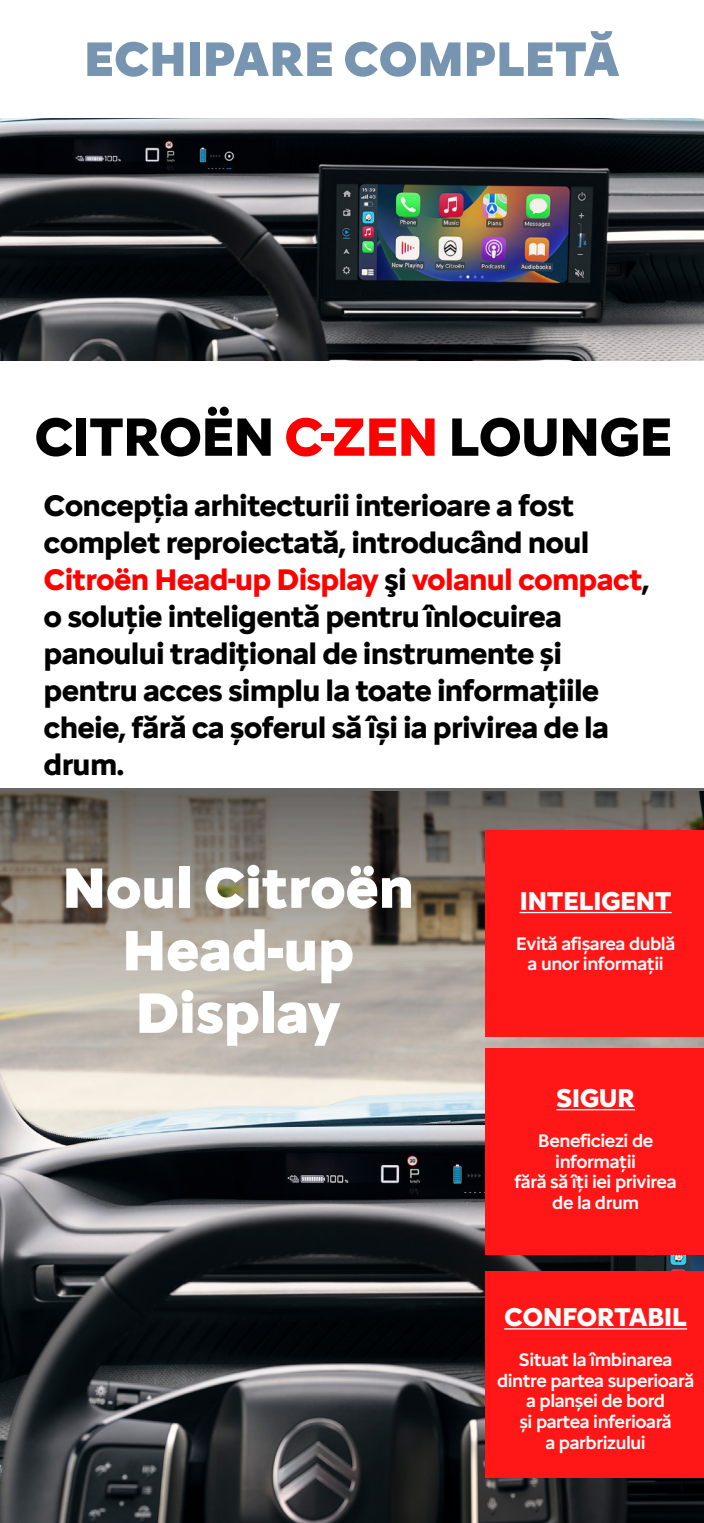
<style>
.page{position:relative;width:704px;height:1523px;background:#fff}
.page>*{position:absolute;margin:0;border:0;box-sizing:border-box;transform-origin:0 0}
.t1{font:900 58.75px/62.5px "Citroen Type";letter-spacing:-.01em;color:#fff;text-align:center}
.t2{font:700 55.62px "Citroen Type";letter-spacing:-.025em;color:#000}
.t3{font:900 50px "Citroen Type";letter-spacing:-.01em;color:#7795b1}
.t4{font:700 30.75px/36.9px "Citroen Type";letter-spacing:-.025em;color:#000}
.t5{font:700 26.62px "Citroen Type";letter-spacing:-.025em;color:#fff}
.t6{font:500 18.75px/20.6px "Citroen Type";letter-spacing:-.025em;color:#fff;text-align:center}
.s1{color:#f00}
</style>
<div class="page">
<img style="left:0;top:1069px;width:703px;height:453px">
<svg style="left:0;top:788px;width:703px;height:281px;background:#968f86"></svg>
<img style="left:0;top:118px;width:703px;height:242px">
<div style="left:485px;top:830px;width:218px;height:206px;background:#ff1616"></div>
<div style="left:485px;top:1048px;width:218px;height:207px;background:#ff1616"></div>
<div style="left:485px;top:1271px;width:218px;height:206px;background:#ff1616"></div>
<hr style="left:519px;top:912px;width:152px;height:1px;background:#fff">
<hr style="left:556px;top:1109px;width:78px;height:1px;background:#fff">
<hr style="left:504px;top:1328px;width:182px;height:1px;background:#fff">
<h3 class="t3" style="left:84px;top:21px;width:537px">ECHIPARE COMPLETĂ</h3>
<h2 class="t2" style="left:34px;top:395px;width:639px">CITROËN <span class="s1">C-ZEN</span> LOUNGE</h2>
<p class="t4" style="left:44px;top:484px;width:607px">Concepția arhitecturii interioare a fost complet reproiectată, introducând noul <span class="s1">Citroën Head-up Display</span> şi <span class="s1">volanul compact</span>, o soluție inteligentă pentru înlocuirea panoului tradițional de instrumente și pentru acces simplu la toate informațiile cheie, fără ca șoferul să își ia privirea de la drum.</p>
<h1 class="t1" style="left:62px;top:851px;width:353px">Noul Citroën<br>Head-up<br>Display</h1>
<p class="t5" style="left:519px;top:880px;width:153px">INTELIGENT</p>
<p class="t6" style="left:515px;top:931px;width:161px">Evită afișarea dublă a unor informații</p>
<p class="t5" style="left:556px;top:1077px;width:80px">SIGUR</p>
<p class="t6" style="left:514px;top:1128px;width:163px">Beneficiezi de informații<br>fără să îţi iei privirea de la drum</p>
<p class="t5" style="left:504px;top:1297px;width:184px">CONFORTABIL</p>
<p class="t6" style="left:496px;top:1347px;width:199px">Situat la îmbinarea dintre partea superioară a planșei de bord<br>și partea inferioară<br>a parbrizului</p>
</div>
